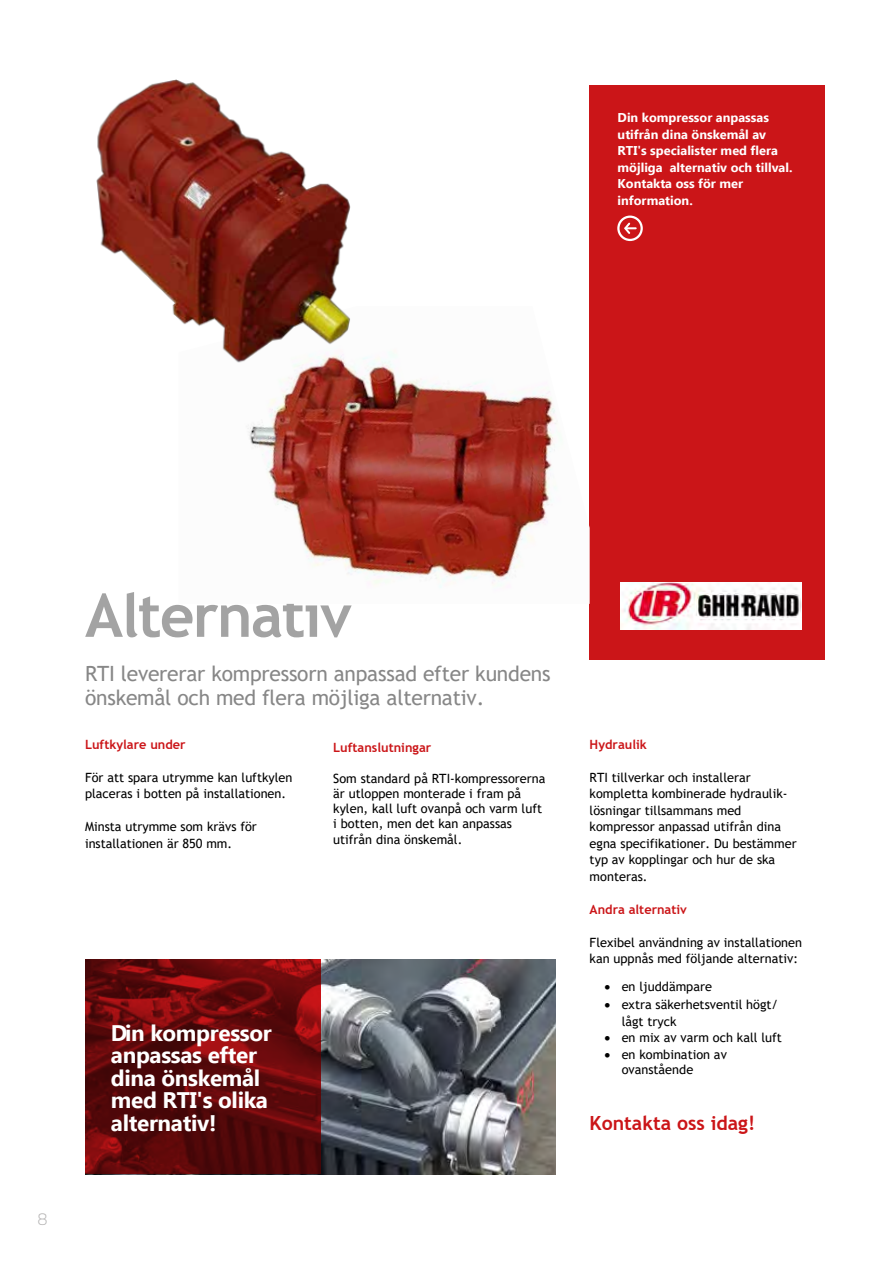
<style>
.page{position:relative;width:893px;height:1263px;background:#fff}
.page>*{position:absolute;margin:0;border:0;box-sizing:border-box;transform-origin:0 0}
.t1{font:700 60px "Trebuchet MS";letter-spacing:-.025em;color:#a3a3a3}
.t2{font:700 22.5px/22.5px "Ebrima";letter-spacing:-.015em;color:#fff}
.t3{font:21px/24px "Trebuchet MS";letter-spacing:-.01em;color:#878787}
.t4{font:700 19.5px "Trebuchet MS";color:#cb1518}
.t5{font:300 16.5px "Sansation";color:#b3b2b2}
.t6{font:12.75px/16.5px "Trebuchet MS";color:#000}
.t7{font:700 12.75px/16.5px "Ebrima";color:#fff}
.t8{font:700 12.75px "Trebuchet MS";color:#cb1518}
</style>
<div class="page">
<img style="left:320px;top:960px;width:236px;height:214px">
<div style="left:590px;top:85px;width:235px;height:495px;background:#cb1518"></div>
<div style="left:590px;top:574px;width:235px;height:85px;background:#cb1518"></div>
<svg style="left:85px;top:960px;width:235px;height:214px;background:#63090b"></svg>
<img style="left:620px;top:583px;width:181px;height:47px">
<div style="left:617px;top:216px;width:26px;height:25px;border:2px solid #fff;border-radius:50%"></div>
<svg style="left:622px;top:221px;width:14px;height:15px"></svg>
<img style="left:247px;top:306px;width:343px;height:298px">
<img style="left:96px;top:79px;width:271px;height:308px">
<p class="t7" style="left:618px;top:109px;width:176px">Din kompressor anpassas utifrån dina önskemål av<br>RTI's specialister med flera möjliga alternativ och tillval.<br>Kontakta oss för mer information.</p>
<h1 class="t1" style="left:85px;top:578px;width:268px">Alternativ</h1>
<h3 class="t3" style="left:85px;top:661px;width:467px">RTI levererar kompressorn anpassad efter kundens önskemål och med flera möjliga alternativ.</h3>
<p class="t8" style="left:85px;top:736px;width:102px">Luftkylare under</p>
<p class="t6" style="left:85px;top:769px;width:209px">För att spara utrymme kan luftkylen placeras i botten på installationen.</p>
<p class="t6" style="left:85px;top:818px;width:173px">Minsta utrymme som krävs för installationen är 850 mm.</p>
<p class="t8" style="left:333px;top:739px;width:99px">Luftanslutningar</p>
<p class="t6" style="left:333px;top:770px;width:214px;line-height:15.3px">Som standard på RTI-kompressorerna är utloppen monterade i fram på kylen, kall luft ovanpå och varm luft i botten, men det kan anpassas utifrån dina önskemål.</p>
<p class="t5" style="left:37px;top:1210px;width:12px">8</p>
<h2 class="t2" style="left:111px;top:1021px;width:162px">Din kompressor anpassas efter dina önskemål med RTI's olika alternativ!</h2>
<p class="t8" style="left:590px;top:736px;width:59px">Hydraulik</p>
<p class="t6" style="left:590px;top:769px;width:209px">RTI tillverkar och installerar kompletta kombinerade hydraulik&shy;lösningar tillsammans med kompressor anpassad utifrån dina egna specifikationer. Du bestämmer typ av kopplingar och hur de ska monteras.</p>
<p class="t8" style="left:590px;top:901px;width:99px">Andra alternativ</p>
<p class="t6" style="left:590px;top:934px;width:214px">Flexibel användning av installationen kan uppnås med följande alternativ:</p>
<p class="t6" style="left:605px;top:979px;width:109px">• en ljuddämpare</p>
<p class="t6" style="left:622px;top:996px;width:158px;text-indent:-17px">• extra säkerhetsventil högt/ lågt tryck</p>
<p class="t6" style="left:605px;top:1029px;width:179px">• en mix av varm och kall luft</p>
<p class="t6" style="left:622px;top:1046px;width:107px;line-height:15.3px;text-indent:-17px">• en kombination av ovanstående</p>
<h3 class="t4" style="left:590px;top:1111px;width:167px">Kontakta oss idag!</h3>
</div>
